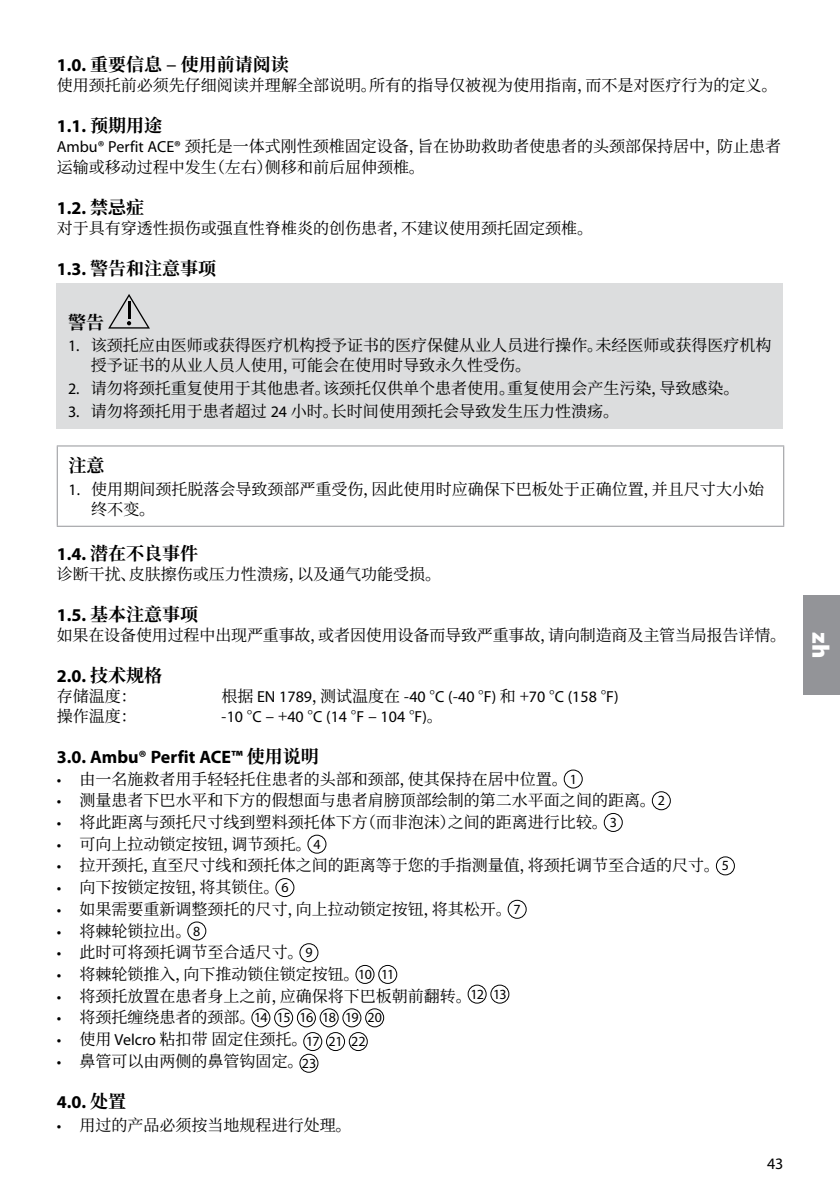
<style>
.page{position:relative;width:840px;height:1191px;background:#fff}
.page>*{position:absolute;margin:0;border:0;box-sizing:border-box;transform-origin:0 0}
.t1{font:900 24px "Myriad Pro";color:#fff}
.t2{font:700 18px "Myriad Pro";color:#000}
.t3{font:700 18px "Noto Serif SC";color:#000}
.t4{font:16px/20px "Noto Serif SC";color:#000}
.t5{font:16px "Myriad Pro";color:#000}
.t6{font:14px "Myriad Pro";letter-spacing:-.04em;color:#000}
.s1{font-family:"Myriad Pro"}
.s2{font-family:"Noto Serif SC"}
.s3{font-family:"Myriad Pro";font-size:14px}
.s4{font-size:16px}
.s5{font-family:"Noto Serif SC";font-size:16px}
</style>
<div class="page">
<div style="left:802px;top:595px;width:37px;height:99px;background:#939498"></div>
<div style="left:57px;top:282px;width:725px;height:146px;background:#dcddde"></div>
<svg style="left:108px;top:294px;width:42px;height:34px"></svg>
<hr style="left:57px;top:445px;width:726px;height:1px;background:#939498">
<hr style="left:57px;top:446px;width:1px;height:80px;background:#939498">
<hr style="left:782px;top:446px;width:1px;height:80px;background:#939498">
<hr style="left:57px;top:526px;width:726px;height:1px;background:#939498">
<div style="left:563px;top:769px;width:19px;height:19px;border:1px solid #000;border-radius:50%"></div>
<div style="left:651px;top:791px;width:19px;height:19px;border:1px solid #000;border-radius:50%"></div>
<div style="left:603px;top:813px;width:19px;height:19px;border:1px solid #000;border-radius:50%"></div>
<div style="left:307px;top:834px;width:19px;height:19px;border:1px solid #000;border-radius:50%"></div>
<div style="left:715px;top:856px;width:19px;height:19px;border:1px solid #000;border-radius:50%"></div>
<div style="left:275px;top:878px;width:19px;height:19px;border:1px solid #000;border-radius:50%"></div>
<div style="left:507px;top:899px;width:19px;height:19px;border:1px solid #000;border-radius:50%"></div>
<div style="left:187px;top:921px;width:19px;height:19px;border:1px solid #000;border-radius:50%"></div>
<div style="left:299px;top:943px;width:19px;height:19px;border:1px solid #000;border-radius:50%"></div>
<div style="left:355px;top:965px;width:19px;height:19px;border:1px solid #000;border-radius:50%"></div>
<div style="left:378px;top:965px;width:19px;height:19px;border:1px solid #000;border-radius:50%"></div>
<div style="left:467px;top:984px;width:19px;height:19px;border:1px solid #000;border-radius:50%"></div>
<div style="left:490px;top:984px;width:19px;height:19px;border:1px solid #000;border-radius:50%"></div>
<div style="left:251px;top:1008px;width:19px;height:19px;border:1px solid #000;border-radius:50%"></div>
<div style="left:274px;top:1008px;width:19px;height:19px;border:1px solid #000;border-radius:50%"></div>
<div style="left:297px;top:1008px;width:19px;height:19px;border:1px solid #000;border-radius:50%"></div>
<div style="left:319px;top:1008px;width:19px;height:19px;border:1px solid #000;border-radius:50%"></div>
<div style="left:342px;top:1008px;width:19px;height:19px;border:1px solid #000;border-radius:50%"></div>
<div style="left:365px;top:1008px;width:19px;height:19px;border:1px solid #000;border-radius:50%"></div>
<div style="left:303px;top:1032px;width:19px;height:19px;border:1px solid #000;border-radius:50%"></div>
<div style="left:326px;top:1032px;width:19px;height:19px;border:1px solid #000;border-radius:50%"></div>
<div style="left:348px;top:1032px;width:19px;height:19px;border:1px solid #000;border-radius:50%"></div>
<div style="left:299px;top:1053px;width:19px;height:19px;border:1px solid #000;border-radius:50%"></div>
<p class="t3" style="left:57px;top:55px;width:233px"><span class="s1">1.0.</span> 重要信息 – 使用前请阅读</p>
<p class="t4" style="left:57px;top:76px;width:721px">使用颈托前必须先仔细阅读并理解全部说明。所有的指导仅被视为使用指南，而不是对医疗行为的定义。</p>
<p class="t2" style="left:57px;top:115px;width:107px">1.1. <span class="s2">预期用途</span></p>
<p class="t4" style="left:57px;top:137px;width:725px"><span class="s1">Ambu® Perfit ACE®</span> 颈托是一体式刚性颈椎固定设备，旨在协助救助者使患者的头颈部保持居中，防止患者运输或移动过程中发生（左右）侧移和前后屈伸颈椎。</p>
<p class="t2" style="left:57px;top:196px;width:89px">1.2. <span class="s2">禁忌症</span></p>
<p class="t4" style="left:57px;top:218px;width:537px">对于具有穿透性损伤或强直性脊椎炎的创伤患者，不建议使用颈托固定颈椎。</p>
<p class="t3" style="left:57px;top:258px;width:161px"><span class="s1">1.3.</span> 警告和注意事项</p>
<p class="t3" style="left:68px;top:312px;width:37px">警告</p>
<p class="t4" style="left:91px;top:336px;width:681px;text-indent:-23px"><span class="s1">1.</span> 该颈托应由医师或获得医疗机构授予证书的医疗保健从业人员进行操作。未经医师或获得医疗机构授予证书的从业人员人使用，可能会在使用时导致永久性受伤。</p>
<p class="t4" style="left:68px;top:379px;width:672px"><span class="s1">2.</span> 请勿将颈托重复使用于其他患者。该颈托仅供单个患者使用。重复使用会产生污染，导致感染。</p>
<p class="t4" style="left:68px;top:401px;width:552px"><span class="s1">3.</span> 请勿将颈托用于患者超过 <span class="s1">24</span> 小时。长时间使用颈托会导致发生压力性溃疡。</p>
<p class="t3" style="left:69px;top:455px;width:37px">注意</p>
<p class="t4" style="left:91px;top:479px;width:673px;text-indent:-23px"><span class="s1">1.</span> 使用期间颈托脱落会导致颈部严重受伤，因此使用时应确保下巴板处于正确位置，并且尺寸大小始终不变。</p>
<p class="t3" style="left:57px;top:543px;width:143px"><span class="s1">1.4.</span> 潜在不良事件</p>
<p class="t4" style="left:57px;top:564px;width:385px">诊断干扰、皮肤擦伤或压力性溃疡，以及通气功能受损。</p>
<p class="t3" style="left:57px;top:604px;width:143px"><span class="s1">1.5.</span> 基本注意事项</p>
<p class="t4" style="left:57px;top:625px;width:730px">如果在设备使用过程中出现严重事故，或者因使用设备而导致严重事故，请向制造商及主管当局报告详情。</p>
<p class="t2" style="left:57px;top:664px;width:107px">2.0. <span class="s2">技术规格</span></p>
<p class="t4" style="left:57px;top:686px;width:81px">存储温度：</p>
<p class="t5" style="left:221px;top:686px;width:398px"><span class="s2">根据</span> EN 1789<span class="s2">，测试温度在 -</span>40 <span class="s2">°</span>C (<span class="s2">-</span>40 <span class="s2">°</span>F) <span class="s2">和 +</span>70 <span class="s2">°</span>C (158 <span class="s2">°</span>F)</p>
<p class="t4" style="left:57px;top:706px;width:81px">操作温度：</p>
<p class="t5" style="left:221px;top:706px;width:223px"><span class="s2">-</span>10 <span class="s2">°</span>C <span class="s2">– +</span>40 <span class="s2">°</span>C (14 <span class="s2">°</span>F <span class="s2">–</span> 104 <span class="s2">°</span>F)<span class="s2">。</span></p>
<p class="t2" style="left:57px;top:745px;width:263px">3.0. Ambu® Perfit ACE™ <span class="s2">使用说明</span></p>
<p class="t4" style="left:57px;top:769px;width:521px"><span class="s1">•</span> 由一名施救者用手轻轻托住患者的头部和颈部，使其保持在居中位置。<span class="s3">1</span></p>
<p class="t4" style="left:57px;top:790px;width:609px"><span class="s1">•</span> 测量患者下巴水平和下方的假想面与患者肩膀顶部绘制的第二水平面之间的距离。<span class="s3">2</span></p>
<p class="t4" style="left:57px;top:812px;width:561px"><span class="s1">•</span> 将此距离与颈托尺寸线到塑料颈托体下方（而非泡沫）之间的距离进行比较。<span class="s3">3</span></p>
<p class="t4" style="left:57px;top:834px;width:265px"><span class="s1">•</span> 可向上拉动锁定按钮，调节颈托。<span class="s3">4</span></p>
<p class="t4" style="left:57px;top:856px;width:673px"><span class="s1">•</span> 拉开颈托，直至尺寸线和颈托体之间的距离等于您的手指测量值，将颈托调节至合适的尺寸。<span class="s3">5</span></p>
<p class="t4" style="left:57px;top:877px;width:233px"><span class="s1">•</span> 向下按锁定按钮，将其锁住。<span class="s3">6</span></p>
<p class="t4" style="left:57px;top:899px;width:465px"><span class="s1">•</span> 如果需要重新调整颈托的尺寸，向上拉动锁定按钮，将其松开。<span class="s3">7</span></p>
<p class="t4" style="left:57px;top:921px;width:145px"><span class="s1">•</span> 将棘轮锁拉出。<span class="s3">8</span></p>
<p class="t4" style="left:57px;top:942px;width:257px"><span class="s1">•</span> 此时可将颈托调节至合适尺寸。<span class="s3">9</span></p>
<p class="t4" style="left:57px;top:964px;width:339px"><span class="s1">•</span> 将棘轮锁推入，向下推动锁住锁定按钮。<span class="s3">10 11</span></p>
<p class="t4" style="left:57px;top:986px;width:451px"><span class="s1">•</span> 将颈托放置在患者身上之前，应确保将下巴板朝前翻转。<sup>12</sup> <sup>13</sup></p>
<p class="t6" style="left:57px;top:1009px;width:326px"><span class="s4">•</span> <span class="s5">将颈托缠绕患者的颈部。</span>14 15 16 18 19 20</p>
<p class="t4" style="left:57px;top:1029px;width:310px"><span class="s1">•</span> 使用 <span class="s1">Velcro</span> 粘扣带固定住颈托。<span class="s3">17 21 22</span></p>
<p class="t4" style="left:57px;top:1051px;width:261px"><span class="s1">•</span> 鼻管可以由两侧的鼻管钩固定。<span class="s3">23</span></p>
<p class="t2" style="left:57px;top:1090px;width:71px">4.0. <span class="s2">处置</span></p>
<p class="t4" style="left:57px;top:1115px;width:296px"><span class="s1">•</span> 用过的产品必须按当地规程进行处理。</p>
<p class="t5" style="left:766px;top:1153px;width:18px">43</p>
<h1 class="t1" style="left:836px;top:632px;width:28px;rotate:90deg">zh</h1>
</div>
